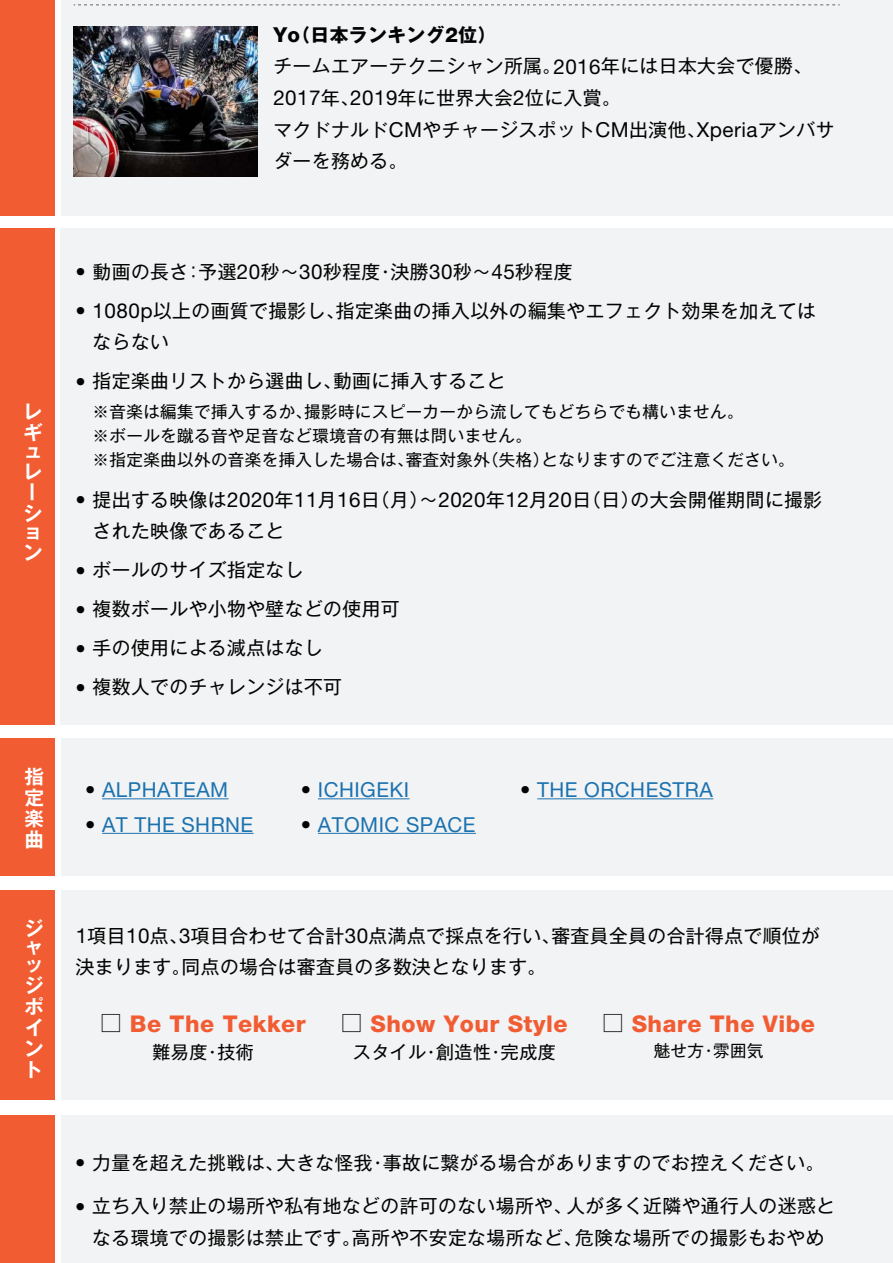
<style>
.page{position:relative;width:893px;height:1263px;background:#fff}
.page>*{position:absolute;margin:0;border:0;box-sizing:border-box;transform-origin:0 0}
.t1{font:800 23.1px "Helvetica Neue LT Std";letter-spacing:.025em;color:#f15c32}
.t2{font:20.7px "Helvetica Neue LT Std";letter-spacing:.025em;color:#1b72af}
.t3{font:700 19.5px/21px "Gothic MB101 Pro De";color:#fff}
.t4{font:18.75px/31.5px "Gothic MB101 Pro";letter-spacing:.025em;color:#030303}
.t5{font:18px "Gothic MB101 Pro";letter-spacing:.025em;color:#030303}
.t6{font:16.5px/24px "Gothic MB101 Pro";letter-spacing:.025em;color:#030303}
.s1{font-family:"Helvetica Neue LT Std";font-weight:800;font-size:20.7px}
.s2{font-weight:700}
.s3{font-family:"Helvetica Neue LT Std";font-size:20.7px}
.s4{color:#030303}
.s5{font-family:"Gothic MB101 Pro";font-weight:700;font-size:21px;color:#030303}
</style>
<div class="page">
<div style="left:61px;top:0;width:832px;height:215px;background:#f2f3f4"></div>
<div style="left:61px;top:228px;width:832px;height:497px;background:#f2f3f4"></div>
<div style="left:0;top:0;width:54px;height:215px;background:#f15c32"></div>
<div style="left:0;top:228px;width:54px;height:497px;background:#f15c32"></div>
<svg style="left:74px;top:4px;width:766px;height:2px"></svg>
<div style="left:0;top:1115px;width:54px;height:148px;background:#f15c32"></div>
<div style="left:61px;top:1115px;width:832px;height:148px;background:#f2f3f4"></div>
<img style="left:74px;top:26px;width:184px;height:150px">
<div style="left:61px;top:890px;width:832px;height:210px;background:#f2f3f4"></div>
<div style="left:0;top:890px;width:54px;height:210px;background:#f15c32"></div>
<div style="left:61px;top:738px;width:832px;height:137px;background:#f2f3f4"></div>
<div style="left:0;top:738px;width:54px;height:137px;background:#f15c32"></div>
<hr style="left:102px;top:798px;width:127px;height:1px;background:#1b72af">
<hr style="left:102px;top:833px;width:152px;height:1px;background:#1b72af">
<hr style="left:318px;top:798px;width:91px;height:1px;background:#1b72af">
<hr style="left:318px;top:833px;width:158px;height:1px;background:#1b72af">
<hr style="left:537px;top:798px;width:176px;height:1px;background:#1b72af">
<p class="t4" style="left:273px;top:16px;width:563px"><span class="s1">Yo</span><span class="s2">（日本ランキング</span><span class="s1">2</span><span class="s2">位）<br></span>チームエアーテクニシャン所属。<span class="s3">2016</span>年には日本大会で優勝、<br><span class="s3">2017</span>年、<span class="s3">2019</span>年に世界大会<span class="s3">2</span>位に入賞。<br>マクドナルド<span class="s3">CM</span>やチャージスポット<span class="s3">CM</span>出演他、<span class="s3">Xperia</span>アンバサダーを務める。</p>
<p class="t3" style="left:23px;top:399px;width:21px">レギ</p>
<p class="t3" style="left:23px;top:438px;width:22px">ュレ</p>
<p class="t3" style="left:45px;top:482px;width:21px;rotate:90deg">ー</p>
<p class="t3" style="left:23px;top:502px;width:22px;line-height:18px">ショ</p>
<p class="t3" style="left:23px;top:540px;width:21px">ン</p>
<p class="t3" style="left:24px;top:764px;width:21px;text-align:justify">指定楽曲</p>
<p class="t3" style="left:24px;top:917px;width:21px;line-height:18px;text-align:justify">ジャッ</p>
<p class="t3" style="left:24px;top:972px;width:23px;text-align:justify">ジポイント</p>
<p class="t4" style="left:76px;top:253px;width:498px"><span class="s3">•</span> 動画の長さ：予選<span class="s3">20</span>秒～<span class="s3">30</span>秒程度・決勝<span class="s3">30</span>秒～<span class="s3">45</span>秒程度</p>
<p class="t4" style="left:93px;top:292px;width:725px;text-indent:-17px"><span class="s3">• 1080p</span>以上の画質で撮影し、指定楽曲の挿入以外の編集やエフェクト効果を加えてはならない</p>
<p class="t4" style="left:76px;top:363px;width:431px"><span class="s3">•</span> 指定楽曲リストから選曲し、動画に挿入すること</p>
<p class="t6" style="left:93px;top:397px;width:704px">※音楽は編集で挿入するか、撮影時にスピーカーから流してもどちらでも構いません。<br>※ボールを蹴る音や足音など環境音の有無は問いません。<br>※指定楽曲以外の音楽を挿入した場合は、審査対象外（失格）となりますのでご注意ください。</p>
<p class="t4" style="left:93px;top:481px;width:731px;text-indent:-17px"><span class="s3">•</span> 提出する映像は<span class="s3">2020</span>年<span class="s3">11</span>月<span class="s3">16</span>日（月）～<span class="s3">2020</span>年<span class="s3">12</span>月<span class="s3">20</span>日（日）の大会開催期間に撮影された映像であること</p>
<p class="t4" style="left:76px;top:552px;width:229px"><span class="s3">•</span> ボールのサイズ指定なし</p>
<p class="t4" style="left:76px;top:591px;width:326px"><span class="s3">•</span> 複数ボールや小物や壁などの使用可</p>
<p class="t4" style="left:76px;top:630px;width:249px"><span class="s3">•</span> 手の使用による減点はなし</p>
<p class="t4" style="left:76px;top:669px;width:268px"><span class="s3">•</span> 複数人でのチャレンジは不可</p>
<p class="t2" style="left:85px;top:778px;width:144px"><span class="s4">•</span> ALPHATEAM</p>
<p class="t2" style="left:85px;top:812px;width:170px"><span class="s4">•</span> AT THE SHRNE</p>
<p class="t2" style="left:301px;top:778px;width:110px"><span class="s4">•</span> ICHIGEKI</p>
<p class="t2" style="left:301px;top:812px;width:176px"><span class="s4">•</span> ATOMIC SPACE</p>
<p class="t2" style="left:520px;top:778px;width:194px"><span class="s4">•</span> THE ORCHESTRA</p>
<p class="t4" style="left:76px;top:917px;width:746px"><span class="s3">1</span>項目<span class="s3">10</span>点、<span class="s3">3</span>項目合わせて合計<span class="s3">30</span>点満点で採点を行い、審査員全員の合計得点で順位が決まります。同点の場合は審査員の多数決となります。</p>
<p class="t1" style="left:101px;top:1010px;width:207px"><span class="s5">□</span> Be The Tekker</p>
<p class="t5" style="left:153px;top:1037px;width:103px">難易度・技術</p>
<p class="t1" style="left:341px;top:1010px;width:228px"><span class="s5">□</span> Show Your Style</p>
<p class="t5" style="left:353px;top:1037px;width:204px">スタイル・創造性・完成度</p>
<p class="t1" style="left:602px;top:1010px;width:214px"><span class="s5">□</span> Share The Vibe</p>
<p class="t6" style="left:654px;top:1037px;width:111px">魅せ方・雰囲気</p>
<p class="t4" style="left:75px;top:1144px;width:751px"><span class="s3">•</span> 力量を超えた挑戦は、大きな怪我・事故に繋がる場合がありますのでお控えください。</p>
<p class="t4" style="left:75px;top:1188px;width:761px;text-align:center"><span class="s3">•</span> 立ち入り禁止の場所や私有地などの許可のない場所や、人が多く近隣や通行人の迷惑となる環境での撮影は禁止です。高所や不安定な場所など、危険な場所での撮影もおやめ</p>
</div>
